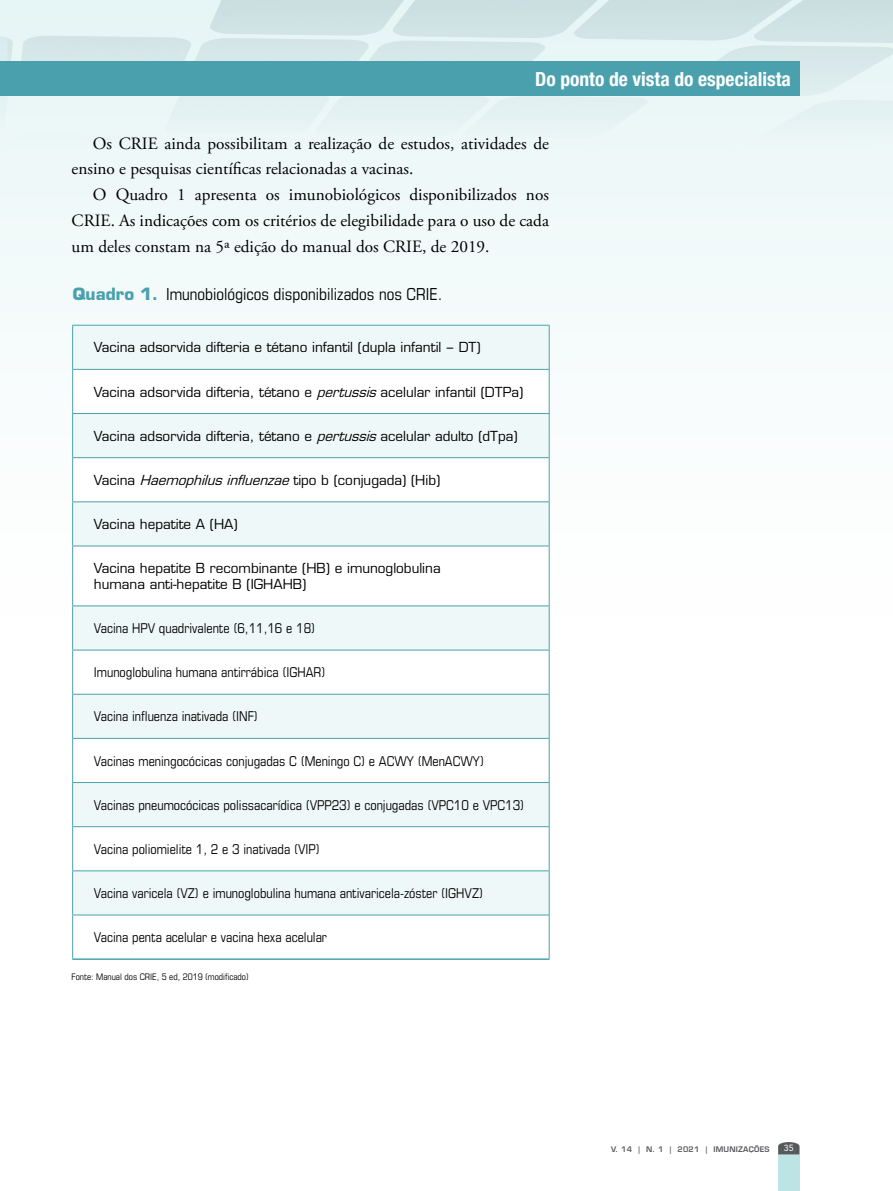
<style>
.page{position:relative;width:893px;height:1191px;background:#fff}
.page>*{position:absolute;margin:0;border:0;box-sizing:border-box;transform-origin:0 0}
.t1{font:700 condensed 19.5px "Helvetica Neue LT Std";color:#fff}
.t2{font:17.25px/25.8px "Adobe Garamond Pro";color:#000}
.t3{font:condensed 16.5px "Eurostile LT Std";color:#000}
.t4{font:condensed 13.5px "Eurostile LT Std";color:#000}
.t5{font:13.5px/15.8px "Eurostile LT Std";color:#000}
.t6{font:condensed 9px "Eurostile LT Std";color:#000}
.t7{font:9px "Avenir";color:#fff}
.t8{font:600 7.5px "Eurostile LT Std";letter-spacing:.03em;color:#58595b}
.s1{font-weight:700;font-stretch:normal;color:#4aa1ad}
.s2{font-style:italic}
</style>
<div class="page">
<div style="left:778px;top:1145px;width:21px;height:46px;background:#bce4e5"></div>
<svg style="left:778px;top:1142px;width:21px;height:12px"></svg>
<div style="left:0;top:0;width:893px;height:641px;background:#f4fafa"></div>
<svg style="left:0;top:0;width:893px;height:156px;fill:#e6f3f4"></svg>
<img style="left:6px;top:0;width:47px;height:62px">
<div style="left:0;top:62px;width:799px;height:34px;background:#4aa1ad"></div>
<svg style="left:73px;top:370px;width:476px;height:588px"></svg>
<hr style="left:72px;top:413px;width:478px;height:1px;background:#4aa1ad">
<hr style="left:72px;top:457px;width:478px;height:1px;background:#4aa1ad">
<hr style="left:72px;top:501px;width:478px;height:1px;background:#4aa1ad">
<hr style="left:72px;top:545px;width:478px;height:1px;background:#4aa1ad">
<hr style="left:72px;top:605px;width:478px;height:1px;background:#4aa1ad">
<hr style="left:72px;top:649px;width:478px;height:1px;background:#4aa1ad">
<hr style="left:72px;top:694px;width:478px;height:1px;background:#4aa1ad">
<hr style="left:72px;top:738px;width:478px;height:1px;background:#4aa1ad">
<hr style="left:72px;top:782px;width:478px;height:1px;background:#4aa1ad">
<hr style="left:72px;top:826px;width:478px;height:1px;background:#4aa1ad">
<hr style="left:72px;top:870px;width:478px;height:1px;background:#4aa1ad">
<hr style="left:72px;top:914px;width:478px;height:1px;background:#4aa1ad">
<hr style="left:72px;top:958px;width:478px;height:2px;background:#4aa1ad">
<hr style="left:72px;top:369px;width:478px;height:1px;background:#4aa1ad">
<hr style="left:72px;top:325px;width:478px;height:1px;background:#4aa1ad">
<hr style="left:72px;top:325px;width:1px;height:44px;background:#4aa1ad">
<hr style="left:549px;top:325px;width:1px;height:44px;background:#4aa1ad">
<hr style="left:72px;top:370px;width:1px;height:43px;background:#4aa1ad">
<hr style="left:549px;top:370px;width:1px;height:43px;background:#4aa1ad">
<hr style="left:72px;top:414px;width:1px;height:43px;background:#4aa1ad">
<hr style="left:549px;top:414px;width:1px;height:43px;background:#4aa1ad">
<hr style="left:72px;top:458px;width:1px;height:43px;background:#4aa1ad">
<hr style="left:549px;top:458px;width:1px;height:43px;background:#4aa1ad">
<hr style="left:72px;top:502px;width:1px;height:43px;background:#4aa1ad">
<hr style="left:549px;top:502px;width:1px;height:43px;background:#4aa1ad">
<hr style="left:72px;top:546px;width:1px;height:59px;background:#4aa1ad">
<hr style="left:549px;top:546px;width:1px;height:59px;background:#4aa1ad">
<hr style="left:72px;top:606px;width:1px;height:43px;background:#4aa1ad">
<hr style="left:549px;top:606px;width:1px;height:43px;background:#4aa1ad">
<hr style="left:72px;top:650px;width:1px;height:44px;background:#4aa1ad">
<hr style="left:549px;top:650px;width:1px;height:44px;background:#4aa1ad">
<hr style="left:72px;top:694px;width:1px;height:44px;background:#4aa1ad">
<hr style="left:549px;top:694px;width:1px;height:44px;background:#4aa1ad">
<hr style="left:72px;top:738px;width:1px;height:44px;background:#4aa1ad">
<hr style="left:549px;top:738px;width:1px;height:44px;background:#4aa1ad">
<hr style="left:72px;top:783px;width:1px;height:43px;background:#4aa1ad">
<hr style="left:549px;top:783px;width:1px;height:43px;background:#4aa1ad">
<hr style="left:72px;top:827px;width:1px;height:43px;background:#4aa1ad">
<hr style="left:549px;top:827px;width:1px;height:43px;background:#4aa1ad">
<hr style="left:72px;top:871px;width:1px;height:43px;background:#4aa1ad">
<hr style="left:549px;top:871px;width:1px;height:43px;background:#4aa1ad">
<hr style="left:72px;top:915px;width:1px;height:43px;background:#4aa1ad">
<hr style="left:549px;top:915px;width:1px;height:43px;background:#4aa1ad">
<h1 class="t1" style="left:535px;top:67px;width:257px">Do ponto de vista do especialista</h1>
<p class="t2" style="left:72px;top:131px;width:479px;text-indent:21px">Os CRIE ainda possibilitam a realização de estudos, atividades de ensino e pesquisas científicas relacionadas a vacinas.</p>
<p class="t2" style="left:72px;top:182px;width:479px;text-align:justify;text-indent:21px">O Quadro 1 apresenta os imunobiológicos disponibilizados nos CRIE. As indicações com os critérios de elegibilidade para o uso de cada um deles constam na 5ª edição do manual dos CRIE, de 2019.</p>
<p class="t3" style="left:72px;top:284px;width:371px"><span class="s1">Quadro 1.</span> Imunobiológicos disponibilizados nos CRIE.</p>
<p class="t5" style="left:94px;top:340px;width:388px">Vacina adsorvida difteria e tétano infantil (dupla infantil − DT)</p>
<p class="t5" style="left:94px;top:384px;width:431px">Vacina adsorvida difteria, tétano e <span class="s2">pertussis</span>acelular infantil (DTPa)</p>
<p class="t5" style="left:94px;top:428px;width:425px">Vacina adsorvida difteria, tétano e <span class="s2">pertussis</span>acelular adulto (dTpa)</p>
<p class="t5" style="left:94px;top:472px;width:348px">Vacina <span class="s2">Haemophilusinfluenzae</span>tipo b (conjugada) (Hib)</p>
<p class="t5" style="left:94px;top:516px;width:145px">Vacina hepatite A (HA)</p>
<p class="t5" style="left:94px;top:560px;width:348px">Vacina hepatite B recombinante (HB) e imunoglobulina humana anti-hepatite B (IGHAHB)</p>
<p class="t4" style="left:94px;top:620px;width:223px">Vacina HPV quadrivalente (6,11,16 e 18)</p>
<p class="t4" style="left:94px;top:664px;width:233px">Imunoglobulina humana antirrábica (IGHAR)</p>
<p class="t4" style="left:94px;top:708px;width:166px">Vacina influenza inativada (INF)</p>
<p class="t4" style="left:94px;top:752px;width:392px">Vacinas meningocócicas conjugadas C (Meningo C) e ACWY (MenACWY)</p>
<p class="t4" style="left:94px;top:797px;width:432px">Vacinas pneumocócicas polissacarídica (VPP23) e conjugadas (VPC10 e VPC13)</p>
<p class="t4" style="left:94px;top:841px;width:227px">Vacina poliomielite 1, 2 e 3 inativada (VIP)</p>
<p class="t4" style="left:94px;top:885px;width:391px">Vacina varicela (VZ) e imunoglobulina humana antivaricela-zóster (IGHVZ)</p>
<p class="t4" style="left:94px;top:929px;width:235px">Vacina penta acelular e vacina hexa acelular</p>
<p class="t6" style="left:72px;top:971px;width:179px">Fonte: Manual dos CRIE, 5 ed, 2019 (modificado)</p>
<p class="t8" style="left:611px;top:1144px;width:160px">V. 14 | N. 1 | 2021 | IMUNIZAÇÕES</p>
<p class="t7" style="left:784px;top:1142px;width:12px">35</p>
</div>
